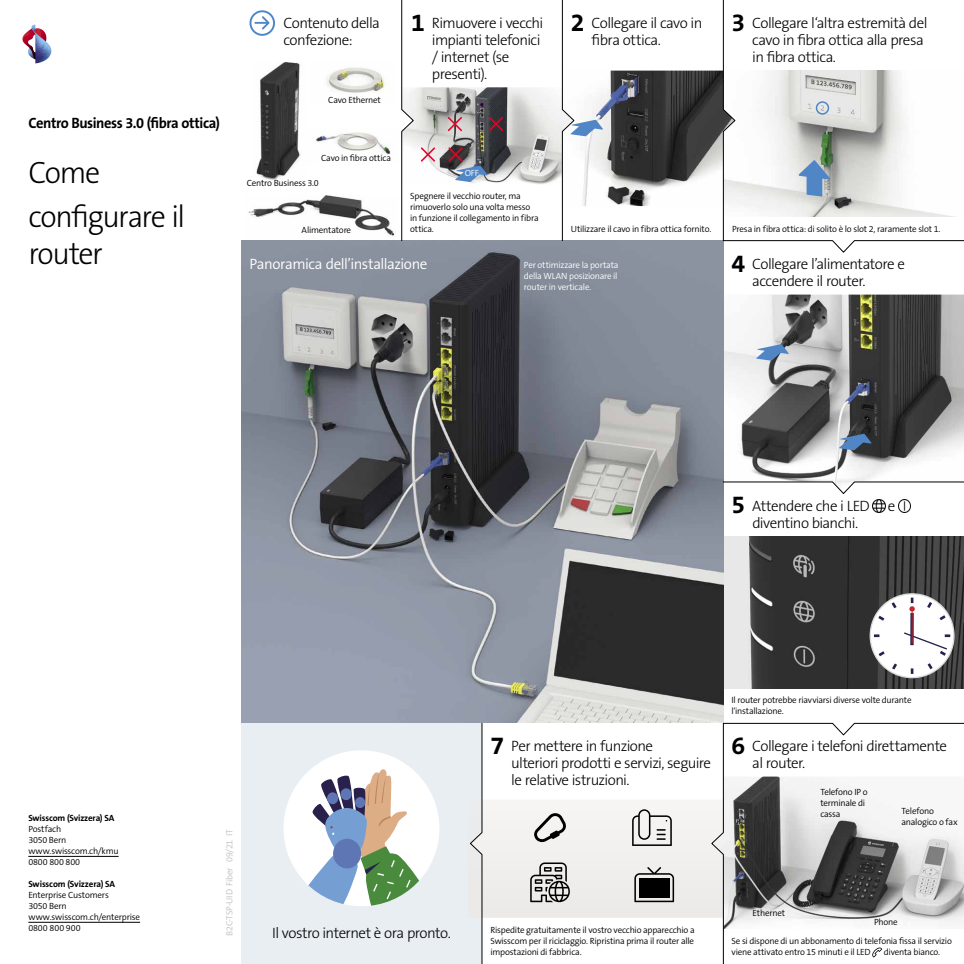
<style>
.page{position:relative;width:964px;height:964px;background:#fff}
.page>*{position:absolute;margin:0;border:0;box-sizing:border-box;transform-origin:0 0}
.t1{font:300 31px/44px "The Sans B W3";letter-spacing:-.045em;color:#000}
.t2{font:700 25px "The Sans B W7";color:#000}
.t3{font:300 15px/17px "The Sans B W3";letter-spacing:-.04em;color:#000}
.t4{font:700 15px "The Sans B W7";letter-spacing:-.03em;color:#000}
.t5{font:300 15px "The Sans B W4";letter-spacing:-.03em;color:#fff}
.t6{font:300 9px/11px "The Sans B W4";letter-spacing:-.02em;color:#000}
.t7{font:300 9px/11px "The Sans B W4";letter-spacing:-.025em;color:#fff;text-align:justify}
.t8{font:700 9px "The Sans B W7";letter-spacing:-.015em;color:#000}
.t9{font:300 9px "The Sans B W4";letter-spacing:-.025em;color:#c0c0c0}
</style>
<div class="page">
<img style="left:248px;top:196px;width:147px;height:40px">
<img style="left:327px;top:67px;width:61px;height:26px">
<img style="left:256px;top:62px;width:45px;height:118px">
<img style="left:316px;top:132px;width:75px;height:23px">
<img style="left:723px;top:537px;width:241px;height:151px">
<img style="left:723px;top:295px;width:241px;height:186px">
<svg style="left:748px;top:342px;width:49px;height:20px"></svg>
<svg style="left:831px;top:432px;width:49px;height:19px"></svg>
<img style="left:611px;top:71px;width:111px;height:135px">
<img style="left:414px;top:87px;width:148px;height:98px">
<svg style="left:447px;top:147px;width:49px;height:36px;background:#757884"></svg>
<svg style="left:448px;top:117px;width:14px;height:14px"></svg>
<svg style="left:489px;top:117px;width:14px;height:14px"></svg>
<svg style="left:421px;top:147px;width:14px;height:15px"></svg>
<img style="left:241px;top:241px;width:482px;height:482px">
<div style="left:241px;top:723px;width:226px;height:241px;background:#e9eef3"></div>
<div style="left:283px;top:750px;width:156px;height:156px;background:#fff;border-radius:50%"></div>
<svg style="left:283px;top:769px;width:156px;height:138px"></svg>
<div style="left:870px;top:594px;width:84px;height:83px;background:#fff;border-radius:50%"></div>
<svg style="left:875px;top:599px;width:22px;height:22px"></svg>
<svg style="left:927px;top:599px;width:21px;height:22px"></svg>
<svg style="left:910px;top:613px;width:4px;height:18px"></svg>
<svg style="left:874px;top:631px;width:76px;height:43px"></svg>
<hr style="left:912px;top:611px;width:1px;height:32px;background:#c2262f">
<svg style="left:909px;top:597px;width:6px;height:15px"></svg>
<svg style="left:249px;top:10px;width:26px;height:26px"></svg>
<hr style="left:28px;top:856px;width:91px;height:1px;background:#000">
<hr style="left:28px;top:922px;width:112px;height:1px;background:#000">
<svg style="left:22px;top:25px;width:29px;height:38px"></svg>
<svg style="left:401px;top:0;width:13px;height:242px"></svg>
<svg style="left:562px;top:0;width:49px;height:242px"></svg>
<svg style="left:722px;top:0;width:242px;height:253px"></svg>
<svg style="left:467px;top:722px;width:497px;height:242px"></svg>
<svg style="left:722px;top:481px;width:242px;height:31px"></svg>
<h3 class="t4" style="left:28px;top:113px;width:193px">Centro Business 3.0 (fibra ottica)</h3>
<h1 class="t1" style="left:28px;top:151px;width:158px">Come configurare il</h1>
<h1 class="t1" style="left:28px;top:232px;width:76px">router</h1>
<h3 class="t3" style="left:283px;top:15px;width:98px">Contenuto della confezione:</h3>
<p class="t6" style="left:328px;top:95px;width:54px">Cavo Ethernet</p>
<h2 class="t2" style="left:571px;top:6px;width:15px">2</h2>
<h2 class="t2" style="left:411px;top:6px;width:15px">1</h2>
<h3 class="t3" style="left:592px;top:15px;width:112px">Collegare il cavo in fibra ottica.</h3>
<h3 class="t3" style="left:432px;top:15px;width:113px">Rimuovere i vecchi impianti telefonici / internet (se presenti).</h3>
<p class="t6" style="left:321px;top:153px;width:71px">Cavo in fibra ottica</p>
<p class="t6" style="left:247px;top:178px;width:74px">Centro Business 3.0</p>
<p class="t6" style="left:302px;top:224px;width:51px">Alimentatore</p>
<p class="t7" style="left:465px;top:167px;width:16px">OFF</p>
<p class="t6" style="left:410px;top:191px;width:130px">Spegnere il vecchio router, ma rimuoverlo solo una volta messo in funzione il collegamento in fibra ottica.</p>
<p class="t6" style="left:571px;top:224px;width:142px">Utilizzare il cavo in fibra ottica fornito.</p>
<h3 class="t5" style="left:249px;top:254px;width:179px">Panoramica dell’installazione</h3>
<p class="t7" style="left:524px;top:260px;width:96px">Per ottimizzare la portata della WLAN posizionare il router in verticale.</p>
<h2 class="t2" style="left:731px;top:6px;width:15px">3</h2>
<h3 class="t3" style="left:752px;top:15px;width:177px">Collegare l‘altra estremità del cavo in fibra ottica alla presa in fibra ottica.</h3>
<p class="t6" style="left:732px;top:223px;width:210px">Presa in fibra ottica: di solito è lo slot 2, raramente slot 1.</p>
<h2 class="t2" style="left:731px;top:247px;width:15px">4</h2>
<h3 class="t3" style="left:752px;top:256px;width:154px">Collegare l’alimentatore e accendere il router.</h3>
<p class="t8" style="left:28px;top:812px;width:87px">Swisscom (Svizzera) SA</p>
<p class="t6" style="left:28px;top:824px;width:92px">Postfach<br>3050 Bern www.swisscom.ch/kmu<br>0800 800 800</p>
<p class="t8" style="left:28px;top:878px;width:88px">Swisscom (Svizzera) SA</p>
<p class="t6" style="left:28px;top:889px;width:113px">Enterprise Customers<br>3050 Bern www.swisscom.ch/enterprise<br>0800 800 900</p>
<h2 class="t2" style="left:731px;top:489px;width:15px">5</h2>
<h3 class="t3" style="left:752px;top:497px;width:145px">Attendere che i LED e diventino bianchi.</h3>
<p class="t9" style="left:224px;top:935px;width:107px;rotate:-90deg">B2C-TSP-UID Fiber 09/21 IT</p>
<h3 class="t3" style="left:272px;top:924px;width:180px">Il vostro internet è ora pronto.</h3>
<h2 class="t2" style="left:490px;top:729px;width:15px">7</h2>
<h3 class="t3" style="left:511px;top:737px;width:201px">Per mettere in funzione<br>ulteriori prodotti e servizi, seguire le relative istruzioni.</h3>
<p class="t6" style="left:731px;top:695px;width:182px">Il router potrebbe riavviarsi diverse volte durante l‘installazione.</p>
<h2 class="t2" style="left:731px;top:729px;width:15px">6</h2>
<h3 class="t3" style="left:752px;top:737px;width:196px">Collegare i telefoni direttamente al router.</h3>
<p class="t6" style="left:820px;top:786px;width:49px">Telefono IP o terminale di cassa</p>
<p class="t6" style="left:901px;top:805px;width:58px">Telefono analogico o fax</p>
<p class="t6" style="left:490px;top:924px;width:206px;text-align:justify">Rispedite gratuitamente il vostro vecchio apparecchio a Swisscom per il riciclaggio. Ripristina prima il router alle impostazioni di fabbrica.</p>
<p class="t6" style="left:752px;top:907px;width:34px">Ethernet</p>
<p class="t6" style="left:874px;top:916px;width:25px">Phone</p>
<p class="t6" style="left:731px;top:936px;width:222px">Se si dispone di un abbonamento di telefonia fissa il servizio viene attivato entro 15 minuti e il LED</p>
<p class="t6" style="left:884px;top:947px;width:58px">diventa bianco.</p>
</div>
